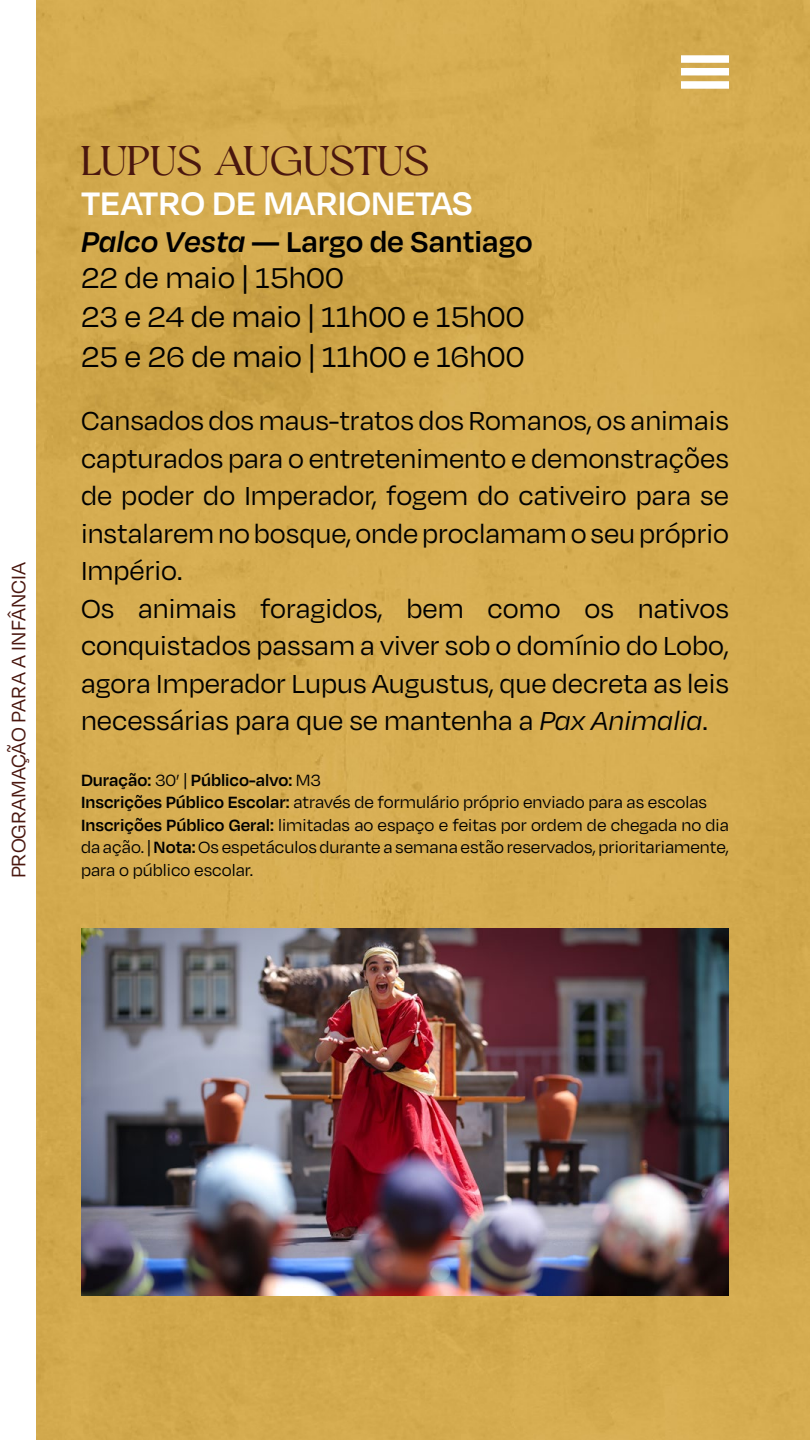
<style>
.page{position:relative;width:810px;height:1440px;background:#fff}
.page>*{position:absolute;margin:0;border:0;box-sizing:border-box;transform-origin:0 0}
.t1{font:41.25px "Romans Story";color:#4a170f}
.t2{font:600 37.5px "Degular";color:#fff}
.t3{font:33px/39.6px "Degular";color:#000}
.t4{font:600 33px/35.8px "Degular";color:#000}
.t5{font:30px/37.5px "Degular";color:#000}
.t6{font:22.5px "Degular";color:#4a170f}
.t7{font:18.75px/22.5px "Degular";color:#000}
.s1{font-style:italic}
.s2{font-weight:400}
.s3{font-weight:600}
</style>
<div class="page">
<div style="left:36px;top:0;width:774px;height:1440px;background:#d5ac50"></div>
<img style="left:81px;top:928px;width:648px;height:368px">
<div style="left:681px;top:55px;width:48px;height:8px;background:#fff"></div>
<div style="left:681px;top:68px;width:48px;height:7px;background:#fff"></div>
<div style="left:681px;top:81px;width:48px;height:8px;background:#fff"></div>
<p class="t6" style="left:5px;top:878px;width:318px;rotate:-90deg">PROGRAMAÇÃO PARA A INFÂNCIA</p>
<h1 class="t1" style="left:81px;top:137px;width:349px">LUPUS AUGUSTUS</h1>
<p class="t2" style="left:81px;top:180px;width:393px">TEATRO DE MARIONETAS</p>
<p class="t4" style="left:81px;top:222px;width:453px"><span class="s1">Palco Vesta</span> — Largo de Santiago<br><span class="s2">22 de maio | 15h00</span></p>
<p class="t3" style="left:81px;top:296px;width:445px">23 e 24 de maio | 11h00 e 15h00<br>25 e 26 de maio | 11h00 e 16h00</p>
<p class="t5" style="left:81px;top:401px;width:650px">Cansados dos maus-tratos dos Romanos, os animais capturados para o entretenimento e demonstrações de poder do Imperador, fogem do cativeiro para se instalarem no bosque, onde proclamam o seu próprio Império.<br>Os animais foragidos, bem como os nativos conquistados passam a viver sob o domínio do Lobo, agora Imperador Lupus Augustus, que decreta as leis necessárias para que se mantenha a <span class="s1">Pax Animalia</span>.</p>
<p class="t7" style="left:81px;top:768px;width:650px"><span class="s3">Duração:</span> 30’ | <span class="s3">Público-alvo:</span> M3<br><span class="s3">Inscrições Público Escolar:</span> através de formulário próprio enviado para as escolas <span class="s3">Inscrições Público Geral:</span> limitadas ao espaço e feitas por ordem de chegada no dia da ação. | <span class="s3">Nota:</span> Os espetáculos durante a semana estão reservados, prioritariamente,</p>
<p class="t7" style="left:81px;top:858px;width:174px">para o público escolar.</p>
</div>
